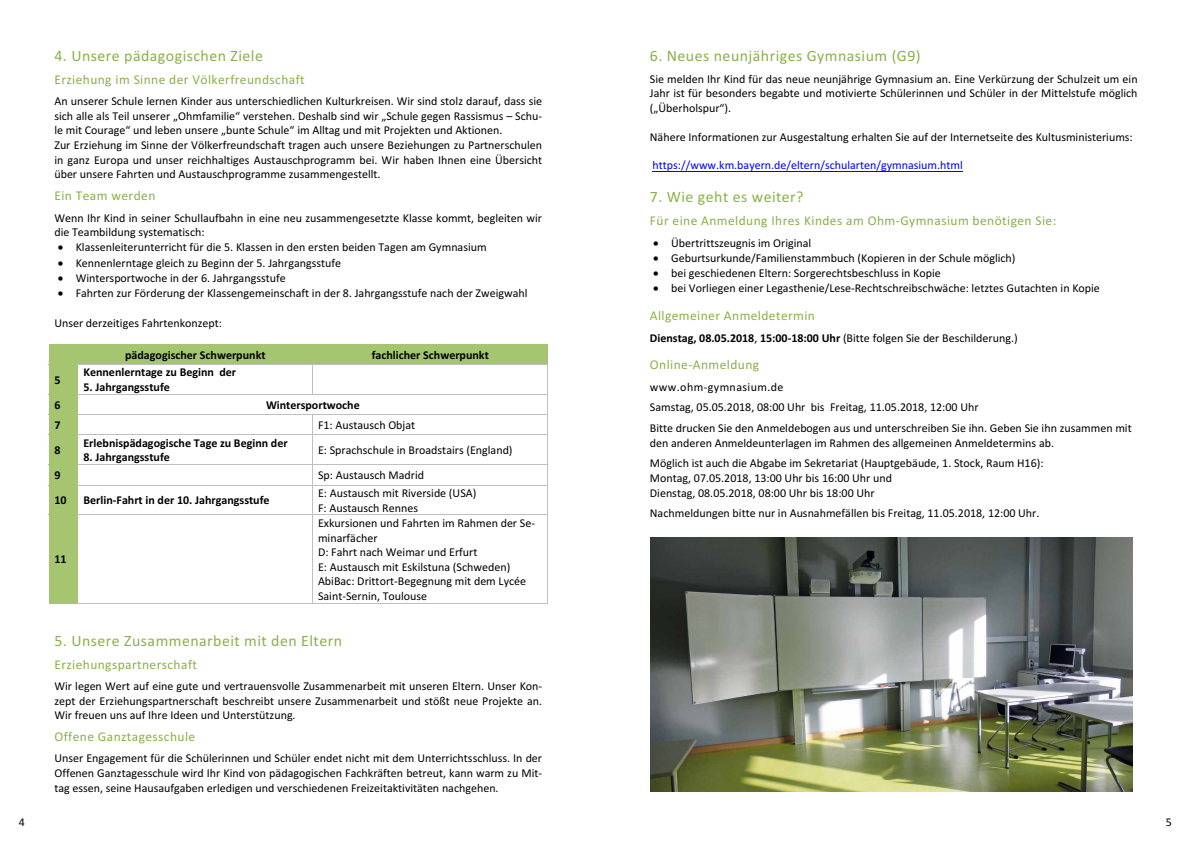
<style>
.page{position:relative;width:1191px;height:842px;background:#fff}
.page>*{position:absolute;margin:0;border:0;box-sizing:border-box;transform-origin:0 0}
.t1{font:15.8px "Calibri";letter-spacing:.03em;color:#89b149}
.t2{font:13.4px "Calibri";letter-spacing:.03em;color:#89b149}
.t3{font:12px/14.6px "Calibri";color:#000}
.t4{font:700 12px "Calibri";color:#000}
.t5{font:12px "Calibri";color:#00f}
.s1{font-weight:700}
</style>
<div class="page">
<div style="left:49px;top:344px;width:29px;height:20px;background:#a5c571"></div>
<div style="left:78px;top:344px;width:234px;height:20px;background:#a5c571"></div>
<div style="left:312px;top:344px;width:236px;height:20px;background:#a5c571"></div>
<div style="left:49px;top:365px;width:29px;height:29px;background:#a5c571"></div>
<svg style="left:49px;top:364px;width:29px;height:1px"></svg>
<hr style="left:78px;top:364px;width:234px;height:1px;background:#bfbfbf">
<hr style="left:313px;top:364px;width:234px;height:1px;background:#bfbfbf">
<div style="left:49px;top:395px;width:29px;height:19px;background:#a5c571"></div>
<svg style="left:49px;top:394px;width:29px;height:1px"></svg>
<hr style="left:78px;top:394px;width:234px;height:1px;background:#bfbfbf">
<svg style="left:312px;top:364px;width:1px;height:31px"></svg>
<hr style="left:313px;top:394px;width:234px;height:1px;background:#bfbfbf">
<div style="left:49px;top:415px;width:29px;height:20px;background:#a5c571"></div>
<svg style="left:49px;top:414px;width:29px;height:1px"></svg>
<hr style="left:78px;top:414px;width:234px;height:1px;background:#bfbfbf">
<hr style="left:313px;top:414px;width:234px;height:1px;background:#bfbfbf">
<div style="left:49px;top:435px;width:29px;height:29px;background:#a5c571"></div>
<hr style="left:78px;top:435px;width:234px;height:1px;background:#bfbfbf">
<hr style="left:313px;top:435px;width:234px;height:1px;background:#bfbfbf">
<div style="left:49px;top:465px;width:29px;height:20px;background:#a5c571"></div>
<svg style="left:49px;top:464px;width:29px;height:1px"></svg>
<hr style="left:78px;top:464px;width:234px;height:1px;background:#bfbfbf">
<hr style="left:313px;top:464px;width:234px;height:1px;background:#bfbfbf">
<div style="left:49px;top:485px;width:29px;height:30px;background:#a5c571"></div>
<hr style="left:78px;top:485px;width:234px;height:1px;background:#bfbfbf">
<svg style="left:312px;top:414px;width:1px;height:71px"></svg>
<hr style="left:313px;top:485px;width:234px;height:1px;background:#bfbfbf">
<svg style="left:547px;top:364px;width:1px;height:121px"></svg>
<hr style="left:312px;top:485px;width:1px;height:30px;background:#bfbfbf">
<hr style="left:547px;top:485px;width:1px;height:30px;background:#bfbfbf">
<div style="left:49px;top:515px;width:29px;height:88px;background:#a5c571"></div>
<hr style="left:78px;top:515px;width:234px;height:1px;background:#bfbfbf">
<hr style="left:313px;top:515px;width:234px;height:1px;background:#bfbfbf">
<hr style="left:77px;top:603px;width:235px;height:1px;background:#bfbfbf">
<hr style="left:312px;top:515px;width:1px;height:88px;background:#bfbfbf">
<hr style="left:313px;top:603px;width:234px;height:1px;background:#bfbfbf">
<hr style="left:547px;top:515px;width:1px;height:88px;background:#bfbfbf">
<hr style="left:652px;top:171px;width:310px;height:1px;background:#00f">
<img style="left:651px;top:537px;width:481px;height:254px">
<h1 class="t1" style="left:54px;top:45px;width:210px">4. Unsere pädagogischen Ziele</h1>
<p class="t2" style="left:54px;top:70px;width:252px">Erziehung im Sinne der Völkerfreundschaft</p>
<p class="t3" style="left:54px;top:94px;width:489px">An unserer Schule lernen Kinder aus unterschiedlichen Kulturkreisen. Wir sind stolz darauf, dass sie sich alle als Teil unserer „Ohmfamilie“ verstehen. Deshalb sind wir „Schule gegen Rassismus – Schu&shy;le mit Courage“ und leben unsere „bunte Schule“ im Alltag und mit Projekten und Aktionen.<br>Zur Erziehung im Sinne der Völkerfreundschaft tragen auch unsere Beziehungen zu Partnerschulen in ganz Europa und unser reichhaltiges Austauschprogramm bei. Wir haben Ihnen eine Übersicht über unsere Fahrten und Austauschprogramme zusammengestellt.</p>
<p class="t2" style="left:54px;top:186px;width:102px">Ein Team werden</p>
<p class="t3" style="left:54px;top:210px;width:489px">Wenn Ihr Kind in seiner Schullaufbahn in eine neu zusammengesetzte Klasse kommt, begleiten wir die Teambildung systematisch:</p>
<p class="t3" style="left:58px;top:240px;width:430px">• Klassenleiterunterricht für die 5. Klassen in den ersten beiden Tagen am Gymnasium</p>
<p class="t3" style="left:58px;top:255px;width:285px">• Kennenlerntage gleich zu Beginn der 5. Jahrgangsstufe</p>
<p class="t3" style="left:58px;top:270px;width:229px">• Wintersportwoche in der 6. Jahrgangsstufe</p>
<p class="t3" style="left:58px;top:286px;width:471px">• Fahrten zur Förderung der Klassengemeinschaft in der 8. Jahrgangsstufe nach der Zweigwahl</p>
<p class="t3" style="left:54px;top:315px;width:169px">Unser derzeitiges Fahrtenkonzept:</p>
<p class="t4" style="left:125px;top:346px;width:142px">pädagogischer Schwerpunkt</p>
<p class="t4" style="left:372px;top:346px;width:119px">fachlicher Schwerpunkt</p>
<p class="t4" style="left:54px;top:371px;width:8px">5</p>
<p class="t4" style="left:83px;top:364px;width:154px">Kennenlerntage zu Beginn der</p>
<p class="t4" style="left:83px;top:379px;width:88px">5. Jahrgangsstufe</p>
<p class="t4" style="left:54px;top:396px;width:8px">6</p>
<p class="t4" style="left:266px;top:396px;width:95px">Wintersportwoche</p>
<p class="t4" style="left:54px;top:416px;width:8px">7</p>
<p class="t3" style="left:318px;top:417px;width:99px">F1: Austausch Objat</p>
<p class="t4" style="left:54px;top:442px;width:8px">8</p>
<p class="t4" style="left:83px;top:434px;width:206px">Erlebnispädagogische Tage zu Beginn der</p>
<p class="t4" style="left:83px;top:449px;width:88px">8. Jahrgangsstufe</p>
<p class="t3" style="left:318px;top:443px;width:196px">E: Sprachschule in Broadstairs (England)</p>
<p class="t4" style="left:54px;top:467px;width:8px">9</p>
<p class="t3" style="left:318px;top:467px;width:108px">Sp: Austausch Madrid</p>
<p class="t4" style="left:54px;top:492px;width:14px">10</p>
<p class="t4" style="left:83px;top:492px;width:188px">Berlin-Fahrt in der 10. Jahrgangsstufe</p>
<p class="t3" style="left:318px;top:485px;width:160px">E: Austausch mit Riverside (USA)<br>F: Austausch Rennes</p>
<p class="t3" style="left:318px;top:515px;width:218px">Exkursionen und Fahrten im Rahmen der Se&shy;minarfächer<br>D: Fahrt nach Weimar und Erfurt<br>E: Austausch mit Eskilstuna (Schweden)<br>AbiBac: Drittort-Begegnung mit dem Lycée<br>Saint-Sernin, Toulouse</p>
<h1 class="t1" style="left:54px;top:629px;width:289px">5. Unsere Zusammenarbeit mit den Eltern</h1>
<p class="t2" style="left:54px;top:655px;width:144px">Erziehungspartnerschaft</p>
<p class="t3" style="left:54px;top:678px;width:489px;text-align:justify">Wir legen Wert auf eine gute und vertrauensvolle Zusammenarbeit mit unseren Eltern. Unser Kon&shy;zept der Erziehungspartnerschaft beschreibt unsere Zusammenarbeit und stößt neue Projekte an.<br>Wir freuen uns auf Ihre Ideen und Unterstützung.</p>
<p class="t2" style="left:54px;top:727px;width:142px">Offene Ganztagesschule</p>
<p class="t3" style="left:54px;top:751px;width:489px;text-align:justify">Unser Engagement für die Schülerinnen und Schüler endet nicht mit dem Unterrichtsschluss. In der Offenen Ganztagesschule wird Ihr Kind von pädagogischen Fachkräften betreut, kann warm zu Mit&shy;tag essen, seine Hausaufgaben erledigen und verschiedenen Freizeitaktivitäten nachgehen.</p>
<p class="t4" style="left:54px;top:551px;width:14px">11</p>
<h1 class="t1" style="left:650px;top:45px;width:272px">6. Neues neunjähriges Gymnasium (G9)</h1>
<p class="t3" style="left:650px;top:71px;width:489px;text-align:justify">Sie melden Ihr Kind für das neue neunjährige Gymnasium an. Eine Verkürzung der Schulzeit um ein Jahr ist für besonders begabte und motivierte Schülerinnen und Schüler in der Mittelstufe möglich („Überholspur“).</p>
<p class="t3" style="left:650px;top:129px;width:484px">Nähere Informationen zur Ausgestaltung erhalten Sie auf der Internetseite des Kultusministeriums:</p>
<p class="t5" style="left:652px;top:157px;width:312px">https://www.km.bayern.de/eltern/schularten/gymnasium.html</p>
<h1 class="t1" style="left:650px;top:185px;width:155px">7. Wie geht es weiter?</h1>
<p class="t2" style="left:650px;top:211px;width:408px">Für eine Anmeldung Ihres Kindes am Ohm-Gymnasium benötigen Sie:</p>
<p class="t3" style="left:653px;top:235px;width:160px">• Übertrittszeugnis im Original</p>
<p class="t3" style="left:653px;top:250px;width:364px">• Geburtsurkunde/Familienstammbuch (Kopieren in der Schule möglich)</p>
<p class="t3" style="left:653px;top:265px;width:289px">• bei geschiedenen Eltern: Sorgerechtsbeschluss in Kopie</p>
<p class="t3" style="left:653px;top:281px;width:448px">• bei Vorliegen einer Legasthenie/Lese-Rechtschreibschwäche: letztes Gutachten in Kopie</p>
<p class="t2" style="left:650px;top:306px;width:167px">Allgemeiner Anmeldetermin</p>
<p class="t3" style="left:650px;top:330px;width:369px"><span class="s1">Dienstag, 08.05.2018</span>, <span class="s1">15:00-18:00 Uhr</span> (Bitte folgen Sie der Beschilderung.)</p>
<p class="t2" style="left:650px;top:356px;width:111px">Online-Anmeldung</p>
<p class="t3" style="left:650px;top:376px;width:483px;line-height:20.6px">www.ohm-gymnasium.de<br>Samstag, 05.05.2018, 08:00 Uhr bis Freitag, 11.05.2018, 12:00 Uhr<br>Bitte drucken Sie den Anmeldebogen aus und unterschreiben Sie ihn. Geben Sie ihn zusammen mit</p>
<p class="t3" style="left:650px;top:432px;width:406px;line-height:20.6px">den anderen Anmeldeunterlagen im Rahmen des allgemeinen Anmeldetermins ab.<br>Möglich ist auch die Abgabe im Sekretariat (Hauptgebäude, 1. Stock, Raum H16):</p>
<p class="t3" style="left:650px;top:470px;width:244px">Montag, 07.05.2018, 13:00 Uhr bis 16:00 Uhr und<br>Dienstag, 08.05.2018, 08:00 Uhr bis 18:00 Uhr</p>
<p class="t3" style="left:650px;top:506px;width:391px">Nachmeldungen bitte nur in Ausnahmefällen bis Freitag, 11.05.2018, 12:00 Uhr.</p>
<p class="t3" style="left:19px;top:814px;width:8px">4</p>
<p class="t3" style="left:1165px;top:814px;width:8px">5</p>
</div>
